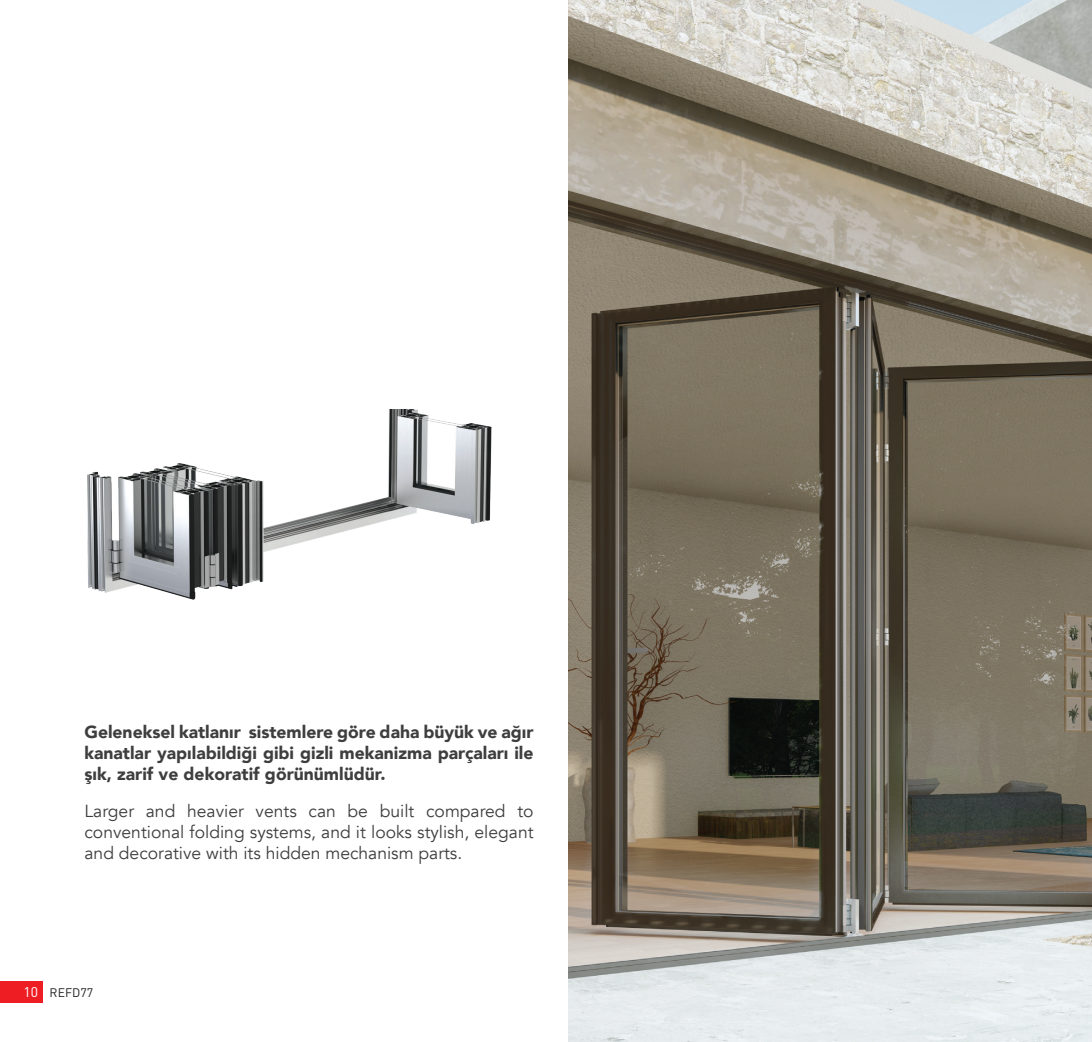
<style>
.page{position:relative;width:1092px;height:1042px;background:#fff}
.page>*{position:absolute;margin:0;border:0;box-sizing:border-box;transform-origin:0 0}
.t1{font:17.5px/21px "Avenir";color:#3e3e3f;text-align:justify}
.t2{font:900 17.5px/21px "Avenir";color:#3e3e3f;text-align:justify}
.t3{font:12.25px "DIN Pro";color:#231f20}
.s1{font-size:14px;color:#fff}
</style>
<div class="page">
<div style="left:0;top:981px;width:42px;height:22px;background:#ed1d23"></div>
<img style="left:87px;top:409px;width:405px;height:191px">
<img style="left:568px;top:0;width:523px;height:1042px">
<p class="t2" style="left:84px;top:721px;width:450px">Geleneksel katlanır sistemlere göre daha büyük ve ağır kanatlar yapılabildiği gibi gizli mekanizma parçaları ile şık, zarif ve dekoratif görünümlüdür.</p>
<p class="t1" style="left:85px;top:801px;width:450px">Larger and heavier vents can be built compared to conventional folding systems, and it looks stylish, elegant and decorative with its hidden mechanism parts.</p>
<p class="t3" style="left:23px;top:983px;width:71px"><span class="s1">10</span> REFD77</p>
</div>
